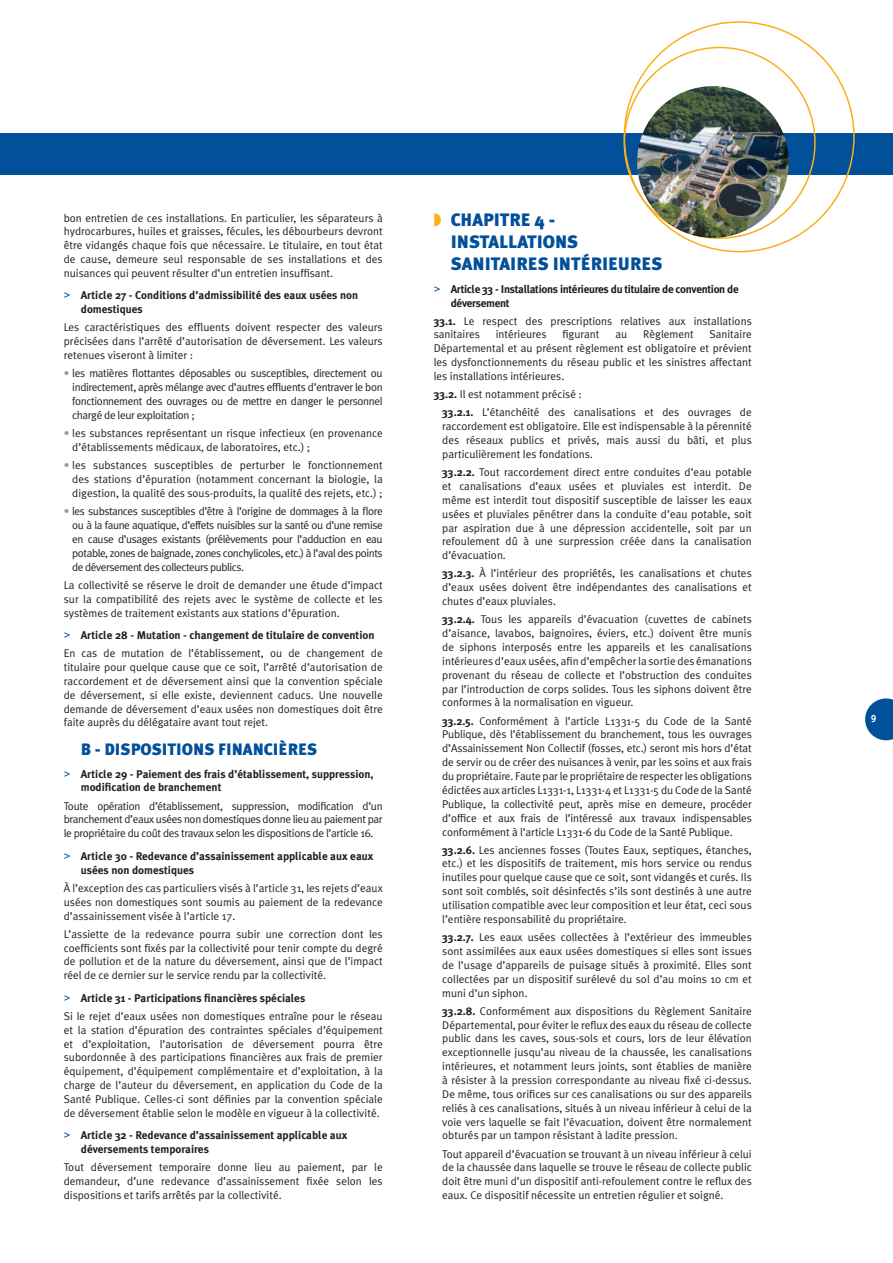
<style>
.page{position:relative;width:893px;height:1263px;background:#fff}
.page>*{position:absolute;margin:0;border:0;box-sizing:border-box;transform-origin:0 0}
.t1{font:900 18px/21.9px "Meta Plus";color:#015099}
.t2{font:900 16.5px "Meta Plus";color:#015099}
.t3{font:11.25px/13.8px "Meta Plus Normal";color:#231f20;text-align:justify}
.t4{font:700 11.25px/14px "Meta Plus";color:#231f20}
.t5{font:700 11.25px/13.8px "Meta Plus";letter-spacing:-.03em;color:#231f20}
.t6{font:700 10.5px "Officina Sans Std";color:#fff}
.s1{font-family:"Microsoft Sans Serif";font-weight:400;color:#015099}
.s2{color:#939598}
.s3{color:#faaf18}
.s4{font-family:"Meta Plus";font-weight:700}
</style>
<div class="page">
<svg style="left:865px;top:698px;width:28px;height:42px"></svg>
<div style="left:0;top:133px;width:893px;height:42px;background:#015099"></div>
<img style="left:637px;top:86px;width:152px;height:152px;border-radius:76px">
<p class="t3" style="left:64px;top:211px;width:320px">bon entretien de ces installations. En particulier, les séparateurs à hydrocarbures, huiles et graisses, fécules, les débourbeurs devront être vidangés chaque fois que nécessaire. Le titulaire, en tout état de cause, demeure seul responsable de ses installations et des nuisances qui peuvent résulter d’un entretien insuffisant.</p>
<p class="t4" style="left:81px;top:289px;width:279px;text-indent:-17px"><span class="s1">&gt;</span> Article 27 - Conditions d’admissibilité des eaux usées non domestiques</p>
<p class="t3" style="left:64px;top:320px;width:320px">Les caractéristiques des effluents doivent respecter des valeurs précisées dans l’arrêté d’autorisation de déversement. Les valeurs retenues viseront à limiter :</p>
<p class="t3" style="left:72px;top:366px;width:312px;text-indent:-9px"><span class="s2">•</span> les matières flottantes déposables ou susceptibles, directement ou indirectement, après mélange avec d’autres effluents d’entraver le bon fonctionnement des ouvrages ou de mettre en danger le personnel chargé de leur exploitation ;</p>
<p class="t3" style="left:72px;top:426px;width:312px;text-indent:-9px"><span class="s2">•</span> les substances représentant un risque infectieux (en provenance d’établissements médicaux, de laboratoires, etc.) ;</p>
<p class="t3" style="left:72px;top:458px;width:312px;text-indent:-9px"><span class="s2">•</span> les substances susceptibles de perturber le fonctionnement des stations d’épuration (notamment concernant la biologie, la digestion, la qualité des sous-produits, la qualité des rejets, etc.) ;</p>
<p class="t3" style="left:72px;top:504px;width:312px;text-indent:-9px"><span class="s2">•</span> les substances susceptibles d’être à l’origine de dommages à la flore ou à la faune aquatique, d’effets nuisibles sur la santé ou d’une remise en cause d’usages existants (prélèvements pour l’adduction en eau potable, zones de baignade, zones conchylicoles, etc.) à l’aval des points de déversement des collecteurs publics.</p>
<p class="t3" style="left:64px;top:578px;width:320px">La collectivité se réserve le droit de demander une étude d’impact sur la compatibilité des rejets avec le système de collecte et les systèmes de traitement existants aux stations d’épuration.</p>
<p class="t4" style="left:64px;top:628px;width:312px"><span class="s1">&gt;</span> Article 28 - Mutation - changement de titulaire de convention</p>
<p class="t3" style="left:64px;top:646px;width:320px">En cas de mutation de l’établissement, ou de changement de titulaire pour quelque cause que ce soit, l’arrêté d’autorisation de raccordement et de déversement ainsi que la convention spéciale de déversement, si elle existe, deviennent caducs. Une nouvelle demande de déversement d’eaux usées non domestiques doit être faite auprès du délégataire avant tout rejet.</p>
<h2 class="t2" style="left:81px;top:740px;width:238px">B - DISPOSITIONS FINANCIÈRES</h2>
<p class="t4" style="left:81px;top:767px;width:294px;text-indent:-17px"><span class="s1">&gt;</span> Article 29 - Paiement des frais d’établissement, suppression, modification de branchement</p>
<p class="t3" style="left:64px;top:798px;width:320px">Toute opération d’établissement, suppression, modification d’un branchement d’eaux usées non domestiques donne lieu au paiement par le propriétaire du coût des travaux selon les dispositions de l’article 16.</p>
<p class="t4" style="left:81px;top:849px;width:294px;text-indent:-17px"><span class="s1">&gt;</span> Article 30 - Redevance d’assainissement applicable aux eaux usées non domestiques</p>
<p class="t3" style="left:64px;top:881px;width:320px">À l’exception des cas particuliers visés à l’article 31, les rejets d’eaux usées non domestiques sont soumis au paiement de la redevance d’assainissement visée à l’article 17.</p>
<p class="t3" style="left:64px;top:927px;width:320px">L’assiette de la redevance pourra subir une correction dont les coefficients sont fixés par la collectivité pour tenir compte du degré de pollution et de la nature du déversement, ainsi que de l’impact réel de ce dernier sur le service rendu par la collectivité.</p>
<p class="t4" style="left:64px;top:991px;width:243px"><span class="s1">&gt;</span> Article 31 - Participations financières spéciales</p>
<p class="t3" style="left:64px;top:1009px;width:320px">Si le rejet d’eaux usées non domestiques entraîne pour le réseau et la station d’épuration des contraintes spéciales d’équipement et d’exploitation, l’autorisation de déversement pourra être subordonnée à des participations financières aux frais de premier équipement, d’équipement complémentaire et d’exploitation, à la charge de l’auteur du déversement, en application du Code de la Santé Publique. Celles-ci sont définies par la convention spéciale de déversement établie selon le modèle en vigueur à la collectivité.</p>
<p class="t4" style="left:81px;top:1128px;width:268px;text-indent:-17px"><span class="s1">&gt;</span> Article 32 - Redevance d’assainissement applicable aux déversements temporaires</p>
<p class="t3" style="left:64px;top:1160px;width:320px">Tout déversement temporaire donne lieu au paiement, par le demandeur, d’une redevance d’assainissement fixée selon les dispositions et tarifs arrêtés par la collectivité.</p>
<h1 class="t1" style="left:451px;top:209px;width:213px;text-indent:-17px"><span class="s3">◗</span> CHAPITRE 4 -<br>INSTALLATIONS<br>SANITAIRES INTÉRIEURES</h1>
<p class="t5" style="left:451px;top:282px;width:290px;text-indent:-17px"><span class="s1">&gt;</span> Article 33 - Installations intérieures du titulaire de convention de déversement</p>
<p class="t3" style="left:434px;top:314px;width:320px"><span class="s4">33.1.</span> Le respect des prescriptions relatives aux installations sanitaires</p>
<p class="t3" style="left:496px;top:328px;width:52px">intérieures</p>
<p class="t3" style="left:562px;top:328px;width:39px">figurant</p>
<p class="t3" style="left:615px;top:328px;width:13px">au</p>
<p class="t3" style="left:643px;top:328px;width:52px">Règlement</p>
<p class="t3" style="left:434px;top:328px;width:320px;text-indent:276px">Sanitaire Départemental et au présent règlement est obligatoire et prévient les dysfonctionnements du réseau public et les sinistres affectant les installations intérieures.</p>
<p class="t3" style="left:442px;top:385px;width:311px;line-height:18.1px;text-indent:-9px"><span class="s4">33.2.</span> Il est notamment précisé :<br><span class="s4">33.2.1.</span> L’étanchéité des canalisations et des ouvrages de</p>
<p class="t3" style="left:442px;top:419px;width:311px">raccordement est obligatoire. Elle est indispensable à la pérennité des réseaux publics et privés, mais aussi du bâti, et plus particulièrement les fondations.</p>
<p class="t3" style="left:442px;top:465px;width:311px"><span class="s4">33.2.2.</span> Tout raccordement direct entre conduites d’eau potable et canalisations d’eaux usées et pluviales est interdit. De même est interdit tout dispositif susceptible de laisser les eaux usées et pluviales pénétrer dans la conduite d’eau potable, soit par aspiration due à une dépression accidentelle, soit par un refoulement dû à une surpression créée dans la canalisation d’évacuation.</p>
<p class="t3" style="left:442px;top:566px;width:311px"><span class="s4">33.2.3.</span> À l’intérieur des propriétés, les canalisations et chutes d’eaux usées doivent être indépendantes des canalisations et chutes d’eaux pluviales.</p>
<p class="t3" style="left:442px;top:612px;width:311px"><span class="s4">33.2.4.</span> Tous les appareils d’évacuation (cuvettes de cabinets d’aisance, lavabos, baignoires, éviers, etc.) doivent être munis de siphons interposés entre les appareils et les canalisations intérieures d’eaux usées, afin d’empêcher la sortie des émanations provenant du réseau de collecte et l’obstruction des conduites par l’introduction de corps solides. Tous les siphons doivent être conformes à la normalisation en vigueur.</p>
<p class="t3" style="left:442px;top:714px;width:311px"><span class="s4">33.2.5.</span> Conformément à l’article L1331-5 du Code de la Santé Publique, dès l’établissement du branchement, tous les ouvrages d’Assainissement Non Collectif (fosses, etc.) seront mis hors d’état de servir ou de créer des nuisances à venir, par les soins et aux frais du propriétaire. Faute par le propriétaire de respecter les obligations édictées aux articles L1331-1, L1331-4 et L1331-5 du Code de la Santé Publique, la collectivité peut, après mise en demeure, procéder d’office et aux frais de l’intéressé aux travaux indispensables conformément à l’article L1331-6 du Code de la Santé Publique.</p>
<p class="t3" style="left:442px;top:843px;width:311px"><span class="s4">33.2.6.</span> Les anciennes fosses (Toutes Eaux, septiques, étanches, etc.) et les dispositifs de traitement, mis hors service ou rendus inutiles pour quelque cause que ce soit, sont vidangés et curés. Ils sont soit comblés, soit désinfectés s’ils sont destinés à une autre utilisation compatible avec leur composition et leur état, ceci sous l’entière responsabilité du propriétaire.</p>
<p class="t3" style="left:442px;top:930px;width:311px"><span class="s4">33.2.7.</span> Les eaux usées collectées à l’extérieur des immeubles sont assimilées aux eaux usées domestiques si elles sont issues de l’usage d’appareils de puisage situés à proximité. Elles sont collectées par un dispositif surélevé du sol d’au moins 10 cm et muni d’un siphon.</p>
<p class="t3" style="left:442px;top:1004px;width:311px"><span class="s4">33.2.8.</span> Conformément aux dispositions du Règlement Sanitaire Départemental, pour éviter le reflux des eaux du réseau de collecte public dans les caves, sous-sols et cours, lors de leur élévation exceptionnelle jusqu’au niveau de la chaussée, les canalisations intérieures, et notamment leurs joints, sont établies de manière à résister à la pression correspondante au niveau fixé ci-dessus.<br>De même, tous orifices sur ces canalisations ou sur des appareils reliés à ces canalisations, situés à un niveau inférieur à celui de la voie vers laquelle se fait l’évacuation, doivent être normalement obturés par un tampon résistant à ladite pression.</p>
<p class="t3" style="left:442px;top:1147px;width:311px">Tout appareil d’évacuation se trouvant à un niveau inférieur à celui de la chaussée dans laquelle se trouve le réseau de collecte public doit être muni d’un dispositif anti-refoulement contre le reflux des eaux. Ce dispositif nécessite un entretien régulier et soigné.</p>
<p class="t6" style="left:871px;top:712px;width:7px">9</p>
</div>
